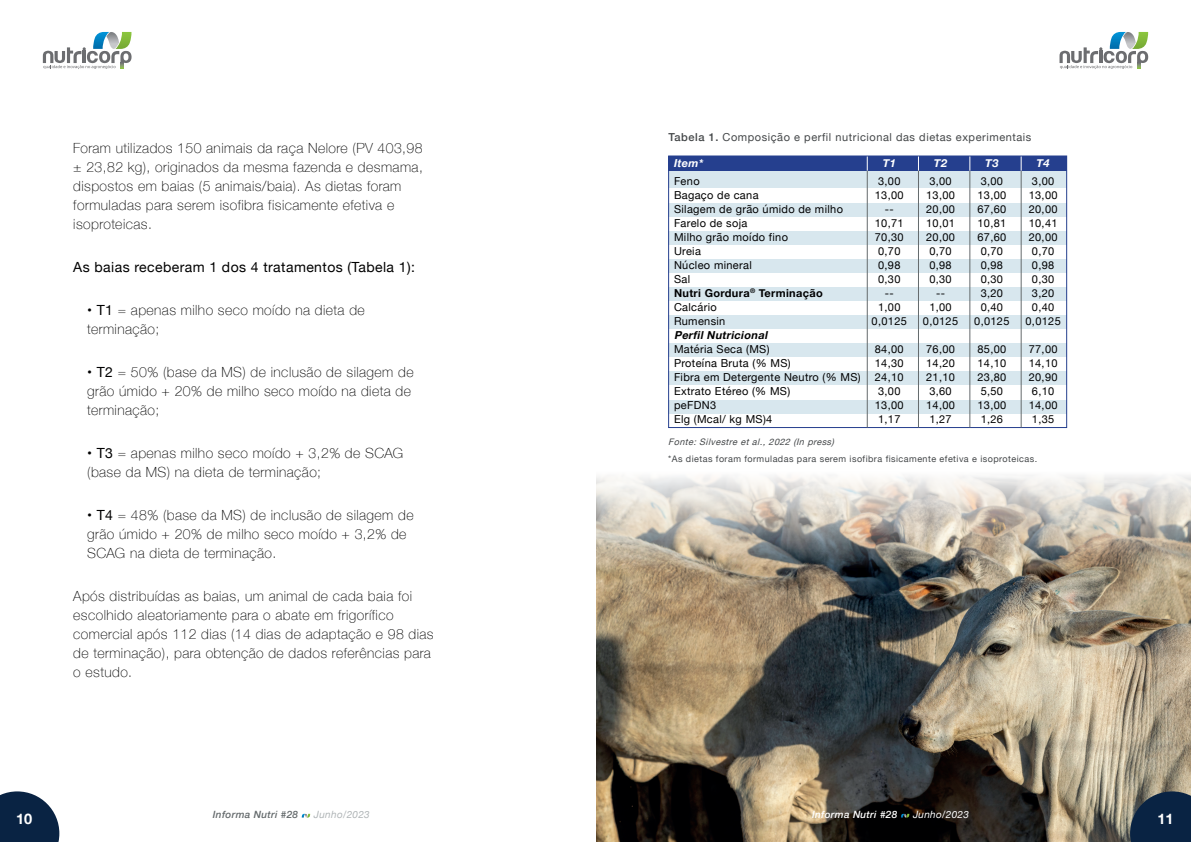
<style>
.page{position:relative;width:1191px;height:842px;background:#fff}
.page>*{position:absolute;margin:0;border:0;box-sizing:border-box;transform-origin:0 0}
.t1{font:700 14.5px "Helvetica Neue";color:#fff}
.t2{font:100 14px/19px "Helvetica Neue";letter-spacing:.03em;color:#000001}
.t3{font:14px "Helvetica Neue";letter-spacing:.03em;color:#000001}
.t4{font:11px/14px "Helvetica Neue";letter-spacing:.03em;color:#000001}
.t5{font:11px "Helvetica Neue";letter-spacing:.05em;color:#444749}
.t6{font:italic 700 11px "Helvetica Neue";color:#000001}
.t7{font:italic 700 11px "Helvetica Neue";letter-spacing:.03em;color:#fff}
.t8{font:italic 500 10px "Helvetica Neue";letter-spacing:.03em;color:#646a6c}
.t9{font:italic 500 10px "Helvetica Neue";letter-spacing:.03em;color:#fff}
.t10{font:italic 10px "Helvetica Neue";letter-spacing:.03em;color:#b0b5b7}
.t11{font:italic 10px "Helvetica Neue";letter-spacing:.03em;color:#fff}
.t12{font:9px "Helvetica Neue";letter-spacing:.05em;color:#444749}
.t13{font:italic 9px "Helvetica Neue";color:#444749}
.s1{font-weight:400}
.s2{font-weight:500}
.s3{font-weight:700}
</style>
<div class="page">
<img style="left:596px;top:475px;width:595px;height:367px">
<svg style="left:0;top:791px;width:59px;height:51px;background:#2a415c"></svg>
<svg style="left:43px;top:32px;width:89px;height:37px"></svg>
<svg style="left:302px;top:814px;width:8px;height:3px"></svg>
<svg style="left:1130px;top:791px;width:61px;height:51px;background:#1b314a"></svg>
<svg style="left:1059px;top:32px;width:89px;height:37px"></svg>
<svg style="left:901px;top:814px;width:8px;height:3px"></svg>
<div style="left:668px;top:203px;width:398px;height:13px;background:#d8e7ee"></div>
<div style="left:668px;top:232px;width:398px;height:13px;background:#d8e7ee"></div>
<div style="left:668px;top:260px;width:398px;height:13px;background:#d8e7ee"></div>
<div style="left:668px;top:288px;width:398px;height:13px;background:#d8e7ee"></div>
<div style="left:668px;top:316px;width:398px;height:13px;background:#d8e7ee"></div>
<div style="left:668px;top:344px;width:398px;height:13px;background:#d8e7ee"></div>
<div style="left:668px;top:372px;width:398px;height:13px;background:#d8e7ee"></div>
<div style="left:668px;top:400px;width:398px;height:13px;background:#d8e7ee"></div>
<div style="left:668px;top:171px;width:398px;height:16px;background:#d8e7ee"></div>
<div style="left:668px;top:156px;width:398px;height:15px;background:#253f8e"></div>
<div style="left:668px;top:155px;width:399px;height:273px;border:1px solid #253f8e"></div>
<svg style="left:867px;top:156px;width:1px;height:15px"></svg>
<svg style="left:918px;top:156px;width:1px;height:15px"></svg>
<svg style="left:969px;top:156px;width:1px;height:15px"></svg>
<svg style="left:1021px;top:156px;width:1px;height:15px"></svg>
<hr style="left:867px;top:171px;width:1px;height:256px;background:#646a6c">
<hr style="left:918px;top:171px;width:1px;height:256px;background:#646a6c">
<hr style="left:969px;top:171px;width:1px;height:256px;background:#646a6c">
<hr style="left:1021px;top:171px;width:1px;height:256px;background:#646a6c">
<p class="t2" style="left:73px;top:138px;width:351px">Foram utilizados 150 animais da raça Nelore (PV 403,98 ± 23,82 kg), originados da mesma fazenda e desmama, dispostos em baias (5 animais/baia). As dietas foram formuladas para serem isofibra fisicamente efetiva e isoproteicas.</p>
<p class="t3" style="left:73px;top:257px;width:343px">As baias receberam 1 dos 4 tratamentos (Tabela 1):</p>
<p class="t2" style="left:87px;top:299px;width:279px"><span class="s1">• T1</span> = apenas milho seco moído na dieta de terminação;</p>
<p class="t2" style="left:87px;top:361px;width:328px"><span class="s1">• T2</span> = 50% (base da MS) de inclusão de silagem de grão úmido + 20% de milho seco moído na dieta de terminação;</p>
<p class="t2" style="left:87px;top:442px;width:317px"><span class="s1">• T3</span> = apenas milho seco moído + 3,2% de SCAG (base da MS) na dieta de terminação;</p>
<p class="t2" style="left:87px;top:504px;width:328px"><span class="s1">• T4</span> = 48% (base da MS) de inclusão de silagem de grão úmido + 20% de milho seco moído + 3,2% de<br>SCAG na dieta de terminação.</p>
<p class="t2" style="left:73px;top:585px;width:362px">Após distribuídas as baias, um animal de cada baia foi escolhido aleatoriamente para o abate em frigorífico comercial após 112 dias (14 dias de adaptação e 98 dias de terminação), para obtenção de dados referências para o estudo.</p>
<p class="t5" style="left:668px;top:129px;width:364px"><span class="s2">Tabela 1.</span> Composição e perfil nutricional das dietas experimentais</p>
<p class="t7" style="left:674px;top:154px;width:31px">Item*</p>
<p class="t4" style="left:674px;top:175px;width:170px">Feno<br>Bagaço de cana<br>Silagem de grão úmido de milho<br>Farelo de soja<br>Milho grão moído fino<br>Ureia<br>Núcleo mineral<br>Sal<br><span class="s3">Nutri Gordura</span><sup>®</sup> <span class="s3">Terminação<br></span>Calcário<br>Rumensin</p>
<p class="t6" style="left:674px;top:326px;width:98px">PerfilNutricional</p>
<p class="t4" style="left:674px;top:343px;width:188px">Matéria Seca (MS)<br>Proteína Bruta (% MS)<br>Fibra em Detergente Neutro (% MS)<br>Extrato Etéreo (% MS)<br>peFDN3<br>Elg (Mcal/ kg MS)4</p>
<p class="t7" style="left:882px;top:154px;width:15px">T1</p>
<p class="t4" style="left:871px;top:175px;width:37px;text-align:center">3,00<br>13,00 --<br>10,71<br>70,30<br>0,70<br>0,98<br>0,30<br>--<br>1,00<br>0,0125</p>
<p class="t4" style="left:875px;top:343px;width:30px">84,00<br>14,30<br>24,10<br>3,00<br>13,00<br>1,17</p>
<p class="t7" style="left:934px;top:154px;width:15px">T2</p>
<p class="t4" style="left:923px;top:175px;width:37px;text-align:center">3,00<br>13,00<br>20,00<br>10,01<br>20,00<br>0,70<br>0,98<br>0,30<br>--<br>1,00<br>0,0125</p>
<p class="t4" style="left:926px;top:343px;width:30px">76,00<br>14,20<br>21,10<br>3,60<br>14,00<br>1,27</p>
<p class="t7" style="left:985px;top:154px;width:15px">T3</p>
<p class="t4" style="left:974px;top:175px;width:37px;text-align:center">3,00<br>13,00<br>67,60<br>10,81<br>67,60<br>0,70<br>0,98<br>0,30<br>3,20<br>0,40<br>0,0125</p>
<p class="t4" style="left:977px;top:343px;width:30px">85,00<br>14,10<br>23,80<br>5,50<br>13,00<br>1,26</p>
<p class="t7" style="left:1036px;top:155px;width:15px">T4</p>
<p class="t4" style="left:1025px;top:175px;width:37px;text-align:center">3,00<br>13,00<br>20,00<br>10,41<br>20,00<br>0,70<br>0,98<br>0,30<br>3,20<br>0,40<br>0,0125</p>
<p class="t4" style="left:1028px;top:343px;width:30px">77,00<br>14,10<br>20,90<br>6,10<br>14,00<br>1,35</p>
<p class="t13" style="left:668px;top:435px;width:171px">Fonte:Silvestreetal.,2022(Inpress)</p>
<p class="t12" style="left:668px;top:452px;width:370px">*As dietas foram formuladas para serem isofibra fisicamente efetiva e isoproteicas.</p>
<p class="t1" style="left:16px;top:807px;width:18px">10</p>
<p class="t8" style="left:213px;top:806px;width:87px">Informa Nutri #28</p>
<p class="t10" style="left:314px;top:807px;width:57px">Junho/2023</p>
<p class="t1" style="left:1157px;top:807px;width:18px">11</p>
<p class="t9" style="left:812px;top:806px;width:87px">Informa Nutri #28</p>
<p class="t11" style="left:913px;top:807px;width:57px">Junho/2023</p>
</div>
